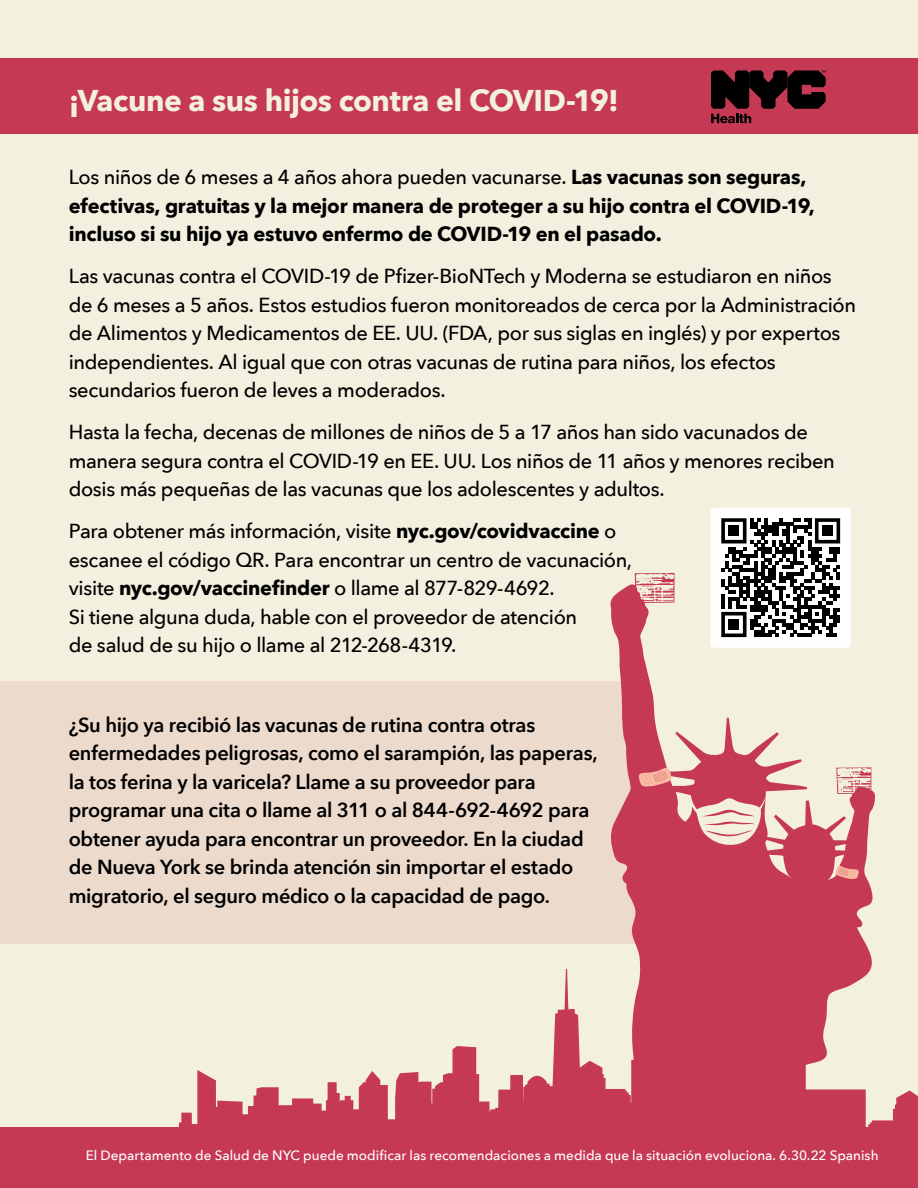
<style>
.page{position:relative;width:918px;height:1188px;background:#f3f0df}
.page>*{position:absolute;margin:0;border:0;box-sizing:border-box;transform-origin:0 0}
.Header_1{font:700 30px "Avenir Next";letter-spacing:-.015em;color:#f3f0df}
.First_Bullet{font:500 20.25px/28.5px "Avenir Next";letter-spacing:-.02em;color:#000}
.First_Bullet-2{font:600 20.25px/28.5px "Avenir Next";letter-spacing:-.015em;color:#000}
.First_Bullet-3{font:700 20.25px/28.5px "Avenir Next";letter-spacing:-.015em;color:#000}
.First_Bullet-4{font:500 13.5px "Avenir Next";color:#fff}
.s1{font-weight:500}
.s2{font-weight:700}
</style>
<div class="page">
<div style="left:0;top:682px;width:644px;height:262px;background:#ecdacd"></div>
<div style="left:0;top:58px;width:918px;height:76px;background:#c63955"></div>
<svg style="left:611px;top:718px;width:191px;height:251px;fill:#c63955"></svg>
<svg style="left:610px;top:573px;width:65px;height:175px"></svg>
<svg style="left:638px;top:768px;width:34px;height:20px"></svg>
<div style="left:0;top:1128px;width:918px;height:60px;background:#c63955"></div>
<svg style="left:179px;top:969px;width:510px;height:159px"></svg>
<svg style="left:689px;top:767px;width:229px;height:361px"></svg>
<div style="left:711px;top:508px;width:140px;height:140px;background:#fff;border-radius:4px"></div>
<svg style="left:721px;top:518px;width:120px;height:120px"></svg>
<svg style="left:711px;top:70px;width:115px;height:53px"></svg>
<p class="Header_1" style="left:69px;top:75px;width:552px">¡Vacune a sus hijos contra el COVID-19!</p>
<p class="First_Bullet-3" style="left:69px;top:163px;width:748px"><span class="s1">Los niños de 6 meses a 4 años ahora pueden vacunarse.</span> Las vacunas son seguras, efectivas, gratuitas y la mejor manera de proteger a su hijo contra el COVID-19, incluso si su hijo ya estuvo enfermo de COVID-19 en el pasado.</p>
<p class="First_Bullet" style="left:69px;top:261px;width:789px">Las vacunas contra el COVID-19 de Pfizer-BioNTech y Moderna se estudiaron en niños de 6 meses a 5 años. Estos estudios fueron monitoreados de cerca por la Administración de Alimentos y Medicamentos de EE. UU. (FDA, por sus siglas en inglés) y por expertos independientes. Al igual que con otras vacunas de rutina para niños, los efectos secundarios fueron de leves a moderados.</p>
<p class="First_Bullet" style="left:69px;top:417px;width:768px">Hasta la fecha, decenas de millones de niños de 5 a 17 años han sido vacunados de manera segura contra el COVID-19 en EE. UU. Los niños de 11 años y menores reciben dosis más pequeñas de las vacunas que los adolescentes y adultos.</p>
<p class="First_Bullet" style="left:69px;top:516px;width:565px">Para obtener más información, visite <span class="s2">nyc.gov/covidvaccine</span> o escanee el código QR. Para encontrar un centro de vacunación, visite <span class="s2">nyc.gov/vaccinefinder</span> o llame al 877-829-4692.<br>Si tiene alguna duda, hable con el proveedor de atención<br>de salud de su hijo o llame al 212-268-4319.</p>
<p class="First_Bullet-2" style="left:69px;top:710px;width:530px">¿Su hijo ya recibió las vacunas de rutina contra otras enfermedades peligrosas, como el sarampión, las paperas, la tos ferina y la varicela? Llame a su proveedor para programar una cita o llame al 311 o al 844-692-4692 para obtener ayuda para encontrar un proveedor. En la ciudad de Nueva York se brinda atención sin importar el estado migratorio, el seguro médico o la capacidad de pago.</p>
<p class="First_Bullet-4" style="left:86px;top:1144px;width:794px">El Departamento de Salud de NYC puede modificar las recomendaciones a medida que la situación evoluciona. 6.30.22 Spanish</p>
</div>
